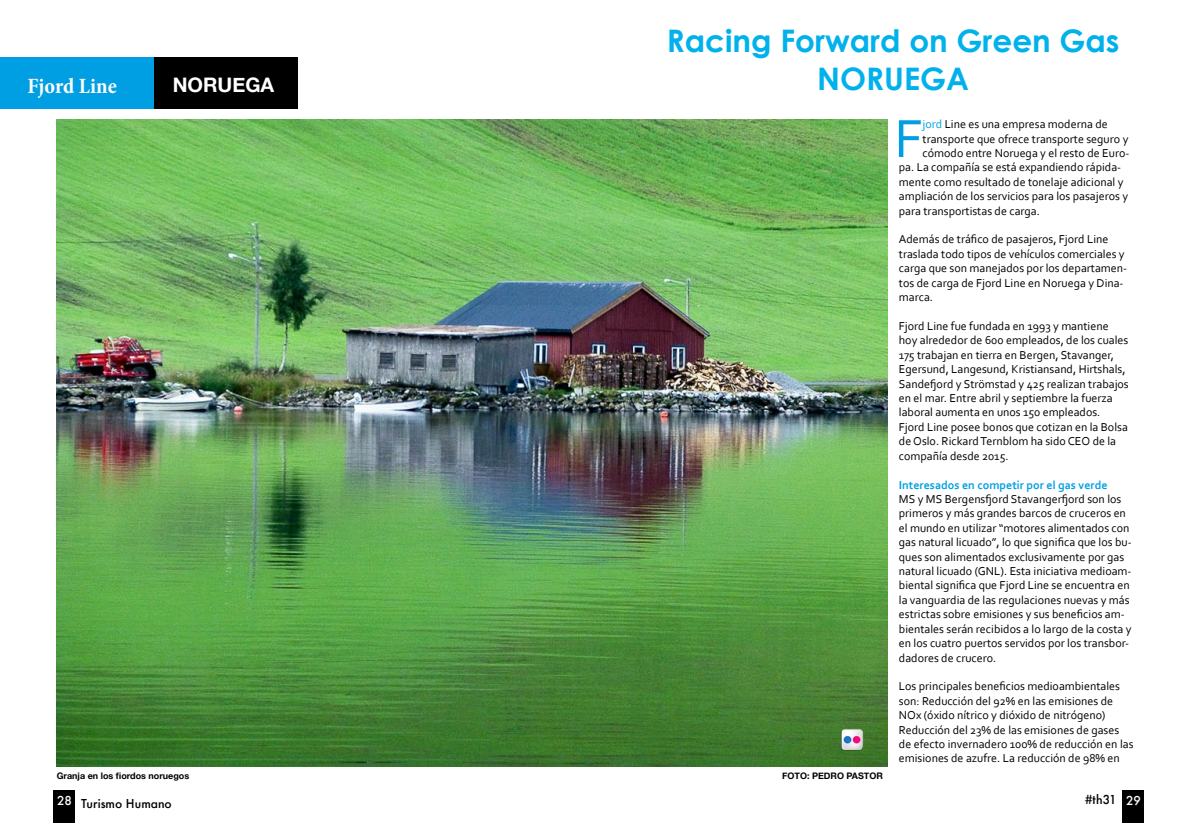
<style>
.page{position:relative;width:1191px;height:823px;background:#fff}
.page>*{position:absolute;margin:0;border:0;box-sizing:border-box;transform-origin:0 0}
.t1{font:56.1px "Corbel";color:#009fe3}
.t2{font:700 31px/37.2px "Century Gothic";color:#00b1eb;text-align:center}
.t3{font:700 condensed 22px "Minion Pro";color:#fbfbfb}
.t4{font:700 20px "Helvetica Neue";color:#fff}
.t5{font:12px/14.4px "Corbel";color:#000}
.t6{font:700 12px "Corbel";color:#009fe3}
.t7{font:500 12px "Futura";color:#000}
.t8{font:500 12px "Futura";color:#fff}
.t9{font:700 9px "Helvetica Neue";color:#000}
.s1{color:#009fe3}
.s2{color:#fff}
</style>
<div class="page">
<div style="left:1122px;top:790px;width:22px;height:32px;background:#000"></div>
<div style="left:53px;top:790px;width:22px;height:32px;background:#000"></div>
<img style="left:57px;top:119px;width:830px;height:646px">
<img style="left:838px;top:726px;width:28px;height:26px">
<div style="left:53px;top:50px;width:253px;height:59px;background:#000;opacity:.75"></div>
<div style="left:0;top:57px;width:153px;height:52px;background:#009fe3"></div>
<h3 class="t3" style="left:28px;top:71px;width:91px">Fjord Line</h3>
<h3 class="t4" style="left:173px;top:69px;width:103px">NORUEGA</h3>
<h2 class="t2" style="left:667px;top:22px;width:454px">Racing Forward on Green Gas<br>NORUEGA</h2>
<h1 class="t1" style="left:894px;top:103px;width:30px">F</h1>
<p class="t5" style="left:922px;top:117px;width:187px"><span class="s1">jord</span> Line es una empresa moderna de</p>
<p class="t5" style="left:922px;top:131px;width:207px">transporte que ofrece transporte seguro y</p>
<p class="t5" style="left:922px;top:145px;width:208px">cómodo entre Noruega y el resto de Euro-</p>
<p class="t5" style="left:899px;top:160px;width:224px">pa. La compañía se está expandiendo rápida-</p>
<p class="t5" style="left:899px;top:174px;width:226px">mente como resultado de tonelaje adicional y</p>
<p class="t5" style="left:899px;top:189px;width:231px">ampliación de los servicios para los pasajeros y</p>
<p class="t5" style="left:899px;top:203px;width:143px">para transportistas de carga.</p>
<p class="t5" style="left:899px;top:232px;width:230px">Además de tráfico de pasajeros, Fjord Line traslada todo tipos de vehículos comerciales y carga que son manejados por los departamen&shy;tos de carga de Fjord Line en Noruega y Dina&shy;marca.</p>
<p class="t5" style="left:899px;top:318px;width:231px">Fjord Line fue fundada en 1993 y mantiene hoy alrededor de 600 empleados, de los cuales 175 trabajan en tierra en Bergen, Stavanger, Egersund, Langesund, Kristiansand, Hirtshals, Sandefjord y Strömstad y 425 realizan trabajos en el mar. Entre abril y septiembre la fuerza laboral aumenta en unos 150 empleados.<br>Fjord Line posee bonos que cotizan en la Bolsa de Oslo. Rickard Ternblom ha sido CEO de la compañía desde 2015.</p>
<p class="t6" style="left:899px;top:477px;width:210px">Interesados en competir por el gas verde</p>
<p class="t5" style="left:899px;top:491px;width:234px">MS y MS Bergensfjord Stavangerfjord son los primeros y más grandes barcos de cruceros en el mundo en utilizar “motores alimentados con gas natural licuado”, lo que significa que los bu&shy;ques son alimentados exclusivamente por gas natural licuado (GNL). Esta iniciativa medioam&shy;biental significa que Fjord Line se encuentra en la vanguardia de las regulaciones nuevas y más estrictas sobre emisiones y sus beneficios am&shy;bientales serán recibidos a lo largo de la costa y en los cuatro puertos servidos por los transbor&shy;dadores de crucero.</p>
<p class="t5" style="left:899px;top:678px;width:236px">Los principales beneficios medioambientales son: Reducción del 92% en las emisiones de NOx (óxido nítrico y dióxido de nitrógeno)<br>Reducción del 23% de las emisiones de gases de efecto invernadero 100% de reducción en las emisiones de azufre. La reducción de 98% en</p>
<p class="t9" style="left:57px;top:768px;width:134px">Granja en los fiordos noruegos</p>
<p class="t9" style="left:782px;top:768px;width:102px">FOTO: PEDRO PASTOR</p>
<p class="t8" style="left:57px;top:792px;width:16px">28</p>
<p class="t7" style="left:1085px;top:790px;width:57px">#th31 <span class="s2">29</span></p>
<p class="t7" style="left:81px;top:794px;width:92px">Turismo Humano</p>
</div>
